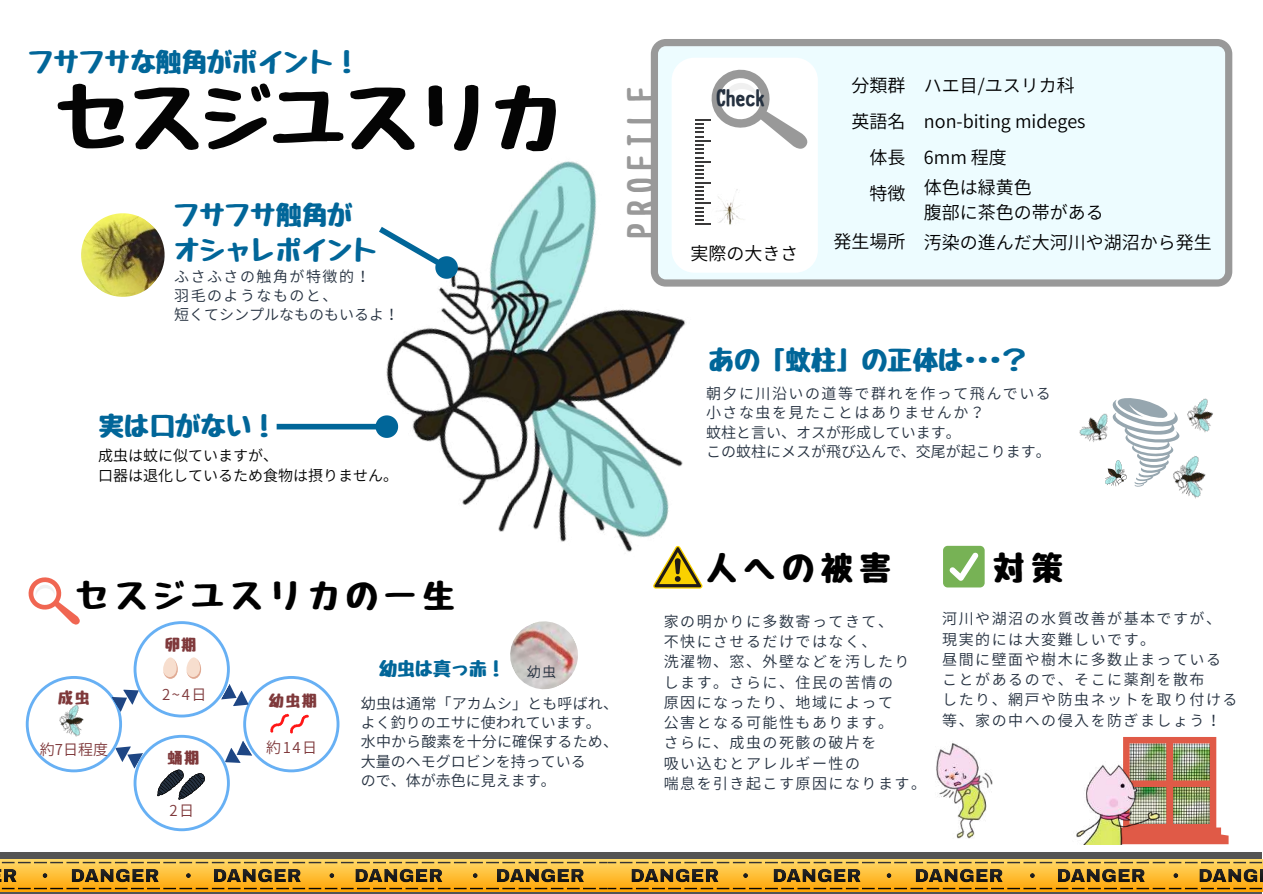
<style>
.page{position:relative;width:1263px;height:894px;background:#fff}
.page>*{position:absolute;margin:0;border:0;box-sizing:border-box;transform-origin:0 0}
.t1{font:72px "Jiyucho";color:#040404}
.t2{font:31.5px "Jiyucho";letter-spacing:.22em;color:#000}
.t3{font:31.5px "Jiyucho";letter-spacing:.22em;color:#999}
.t4{font:25.5px/34.8px "Jiyucho";color:#016699}
.t5{font:19.5px "Jiyucho";color:#253140}
.t6{font:600 18px/36px "Noto Sans JP";color:#000}
.t7{font:18px "Jiyucho";color:#016699}
.t8{font:600 15px/20.2px "Noto Sans JP";letter-spacing:.1em;color:#253140}
.t9{font:600 15px/19px "Noto Sans JP";letter-spacing:.05em;color:#253140}
.t10{font:600 15px/19px "Noto Sans JP";color:#253140}
.t11{font:600 15px/20.2px "Noto Sans JP";color:#000}
.t12{font:600 15px "Noto Sans JP";letter-spacing:.1em;color:#7f393b}
.t13{font:15px "Jiyucho";letter-spacing:.1em;color:#7f393b}
.t14{font:600 14.1px "Noto Sans JP";color:#253140}
</style>
<div class="page">
<div style="left:0;top:851px;width:1262px;height:42px;background:#545454"></div>
<img style="left:286px;top:95px;width:517px;height:494px">
<svg style="left:373px;top:221px;width:94px;height:67px"></svg>
<svg style="left:651px;top:39px;width:581px;height:247px;fill:#edfcff"></svg>
<div style="left:672px;top:58px;width:146px;height:214px;background:#fff;border-radius:22px"></div>
<svg style="left:695px;top:60px;width:117px;height:165px"></svg>
<div style="left:277px;top:423px;width:100px;height:6px;background:#016699"></div>
<svg style="left:372px;top:411px;width:30px;height:31px"></svg>
<svg style="left:653px;top:545px;width:49px;height:43px"></svg>
<div style="left:943px;top:545px;width:42px;height:42px;background:#77b255;border-radius:5px"></div>
<svg style="left:949px;top:552px;width:30px;height:28px"></svg>
<svg style="left:0;top:859px;width:608px;height:32px"></svg>
<hr style="left:0;top:868px;width:584px;height:1px;background:#fff">
<svg style="left:608px;top:859px;width:655px;height:32px"></svg>
<hr style="left:743px;top:868px;width:520px;height:1px;background:#fff">
<img style="left:711px;top:189px;width:37px;height:36px">
<img style="left:81px;top:213px;width:84px;height:84px">
<svg style="left:1113px;top:398px;width:66px;height:88px"></svg>
<img style="left:1161px;top:447px;width:45px;height:52px">
<img style="left:1177px;top:398px;width:36px;height:40px">
<img style="left:1079px;top:404px;width:39px;height:47px">
<img style="left:1105px;top:459px;width:25px;height:28px">
<img style="left:936px;top:741px;width:57px;height:97px">
<img style="left:510px;top:621px;width:68px;height:69px">
<svg style="left:26px;top:575px;width:313px;height:256px"></svg>
<img style="left:50px;top:698px;width:44px;height:44px">
<img style="left:1123px;top:737px;width:105px;height:107px">
<img style="left:1076px;top:761px;width:112px;height:83px">
<h3 class="t4" style="left:28px;top:44px;width:333px">フサフサな触角がポイント！</h3>
<h1 class="t1" style="left:57px;top:82px;width:505px">セスジユスリカ</h1>
<h3 class="t4" style="left:174px;top:198px;width:205px">フサフサ触角がオシャレポイント</h3>
<p class="t8" style="left:174px;top:266px;width:226px;line-height:19px">ふさふさの触角が特徴的！<br>羽毛のようなものと、<br>短くてシンプルなものもいるよ！</p>
<h3 class="t4" style="left:99px;top:408px;width:180px">実は口がない！</h3>
<p class="t11" style="left:98px;top:444px;width:301px">成虫は蚊に似ていますが、<br>口器は退化しているため食物は摂りません。</p>
<h2 class="t3" style="left:626px;top:239px;width:154px;rotate:-90deg">PROFILE</h2>
<p class="t6" style="left:852px;top:66px;width:55px;text-align:right">分類群英語名体長特徴</p>
<h3 class="t5" style="left:716px;top:88px;width:50px">Check</h3>
<p class="t6" style="left:834px;top:223px;width:73px">発生場所</p>
<p class="t6" style="left:690px;top:234px;width:109px">実際の大きさ</p>
<p class="t6" style="left:924px;top:66px;width:163px">ハエ目/ユスリカ科non-biting mideges<br>6mm 程度</p>
<p class="t6" style="left:924px;top:174px;width:181px;line-height:24.8px">体色は緑黄色<br>腹部に茶色の帯がある</p>
<p class="t6" style="left:924px;top:224px;width:287px">汚染の進んだ大河川や湖沼から発生</p>
<h3 class="t4" style="left:709px;top:342px;width:320px">あの「蚊柱」の正体は･･･？</h3>
<p class="t9" style="left:706px;top:383px;width:346px">朝夕に川沿いの道等で群れを作って飛んでいる小さな虫を見たことはありませんか？<br>蚊柱と言い、オスが形成しています。<br>この蚊柱にメスが飛び込んで、交尾が起こります。</p>
<h2 class="t2" style="left:77px;top:579px;width:378px">セスジユスリカの一生</h2>
<p class="t13" style="left:58px;top:689px;width:32px">成虫</p>
<p class="t12" style="left:40px;top:737px;width:70px">約7日程度</p>
<p class="t13" style="left:165px;top:636px;width:33px">卵期</p>
<p class="t12" style="left:162px;top:682px;width:40px">2~4日</p>
<p class="t13" style="left:168px;top:750px;width:33px">蛹期</p>
<p class="t12" style="left:169px;top:798px;width:21px">2日</p>
<p class="t13" style="left:269px;top:692px;width:49px">幼虫期</p>
<p class="t12" style="left:266px;top:735px;width:47px">約14日</p>
<p class="t7" style="left:379px;top:659px;width:127px">幼虫は真っ赤！</p>
<p class="t10" style="left:361px;top:693px;width:259px">幼虫は通常「アカムシ」とも呼ばれ、よく釣りのエサに使われています。水中から酸素を十分に確保するため、大量のヘモグロビンを持っている<br>ので、体が赤色に見えます。</p>
<p class="t14" style="left:527px;top:660px;width:30px">幼虫</p>
<h2 class="t2" style="left:706px;top:551px;width:187px">人への被害</h2>
<h2 class="t2" style="left:993px;top:551px;width:72px">対策</h2>
<p class="t8" style="left:664px;top:610px;width:264px">家の明かりに多数寄ってきて、<br>不快にさせるだけではなく、<br>洗濯物、窓、外壁などを汚したりします。さらに、住民の苦情の<br>原因になったり、地域によって<br>公害となる可能性もあります。<br>さらに、成虫の死骸の破片を<br>吸い込むとアレルギー性の<br>喘息を引き起こす原因になります。</p>
<p class="t8" style="left:942px;top:607px;width:297px">河川や湖沼の水質改善が基本ですが、現実的には大変難しいです。<br>昼間に壁面や樹木に多数止まっていることがあるので、そこに薬剤を散布<br>したり、網戸や防虫ネットを取り付ける等、家の中への侵入を防ぎましょう！</p>
</div>
